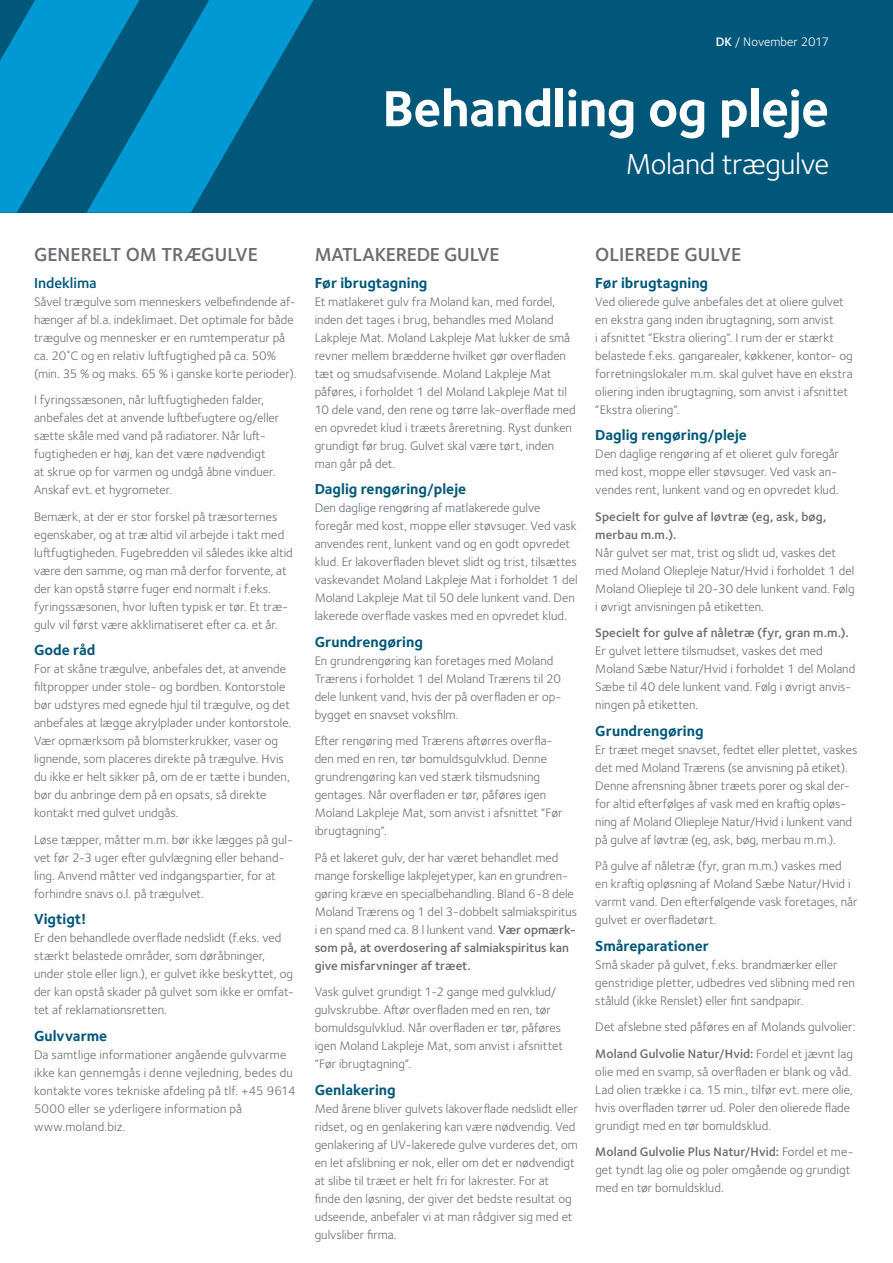
<style>
.page{position:relative;width:893px;height:1263px;background:#fff}
.page>*{position:absolute;margin:0;border:0;box-sizing:border-box;transform-origin:0 0}
.t1{font:700 52.5px "Foundry Sterling";letter-spacing:-.015em;color:#fff}
.t2{font:30px "Foundry Sterling";letter-spacing:-.015em;color:#fff}
.t3{font:600 19.5px "Foundry Sterling";color:#6a6d71}
.t4{font:700 15px "Foundry Sterling";color:#005779}
.t5{font:600 15px "Foundry Sterling";color:#005779}
.t6{font:12.75px/18px "Foundry Sterling";color:#6a6d71}
.t7{font:600 12.75px/18px "Foundry Sterling";letter-spacing:.005em;color:#6a6d71}
.t8{font:12.75px "Foundry Sterling";letter-spacing:-.005em;color:#fff}
.s1{font-weight:600}
</style>
<div class="page">
<div style="left:0;top:0;width:893px;height:213px;background:#005779"></div>
<svg style="left:139px;top:0;width:174px;height:213px;fill:#0099d4"></svg>
<svg style="left:0;top:0;width:139px;height:213px"></svg>
<p class="t8" style="left:716px;top:34px;width:115px"><span class="s1">DK</span> / November 2017</p>
<h1 class="t1" style="left:382px;top:77px;width:448px">Behandling og pleje</h1>
<h2 class="t2" style="left:625px;top:147px;width:205px">Moland trægulve</h2>
<h3 class="t3" style="left:34px;top:243px;width:225px">GENERELT OM TRÆGULVE</h3>
<p class="t5" style="left:34px;top:274px;width:64px">Indeklima</p>
<p class="t6" style="left:34px;top:292px;width:264px">Såvel trægulve som menneskers velbefindende af&shy;hænger af bl.a. indeklimaet. Det optimale for både trægulve og mennesker er en rumtemperatur på ca. 20˚C og en relativ luftfugtighed på ca. 50% (min. 35 % og maks. 65 % i ganske korte perioder).</p>
<p class="t6" style="left:34px;top:391px;width:247px">I fyringssæsonen, når luftfugtigheden falder, anbefales det at anvende luftbefugtere og/eller sætte skåle med vand på radiatorer. Når luft&shy;fugtigheden er høj, kan det være nødvendigt at skrue op for varmen og undgå åbne vinduer.<br>Anskaf evt. et hygrometer.</p>
<p class="t6" style="left:34px;top:507px;width:260px">Bemærk, at der er stor forskel på træsorternes egenskaber, og at træ altid vil arbejde i takt med luftfugtigheden. Fugebredden vil således ikke altid være den samme, og man må derfor forvente, at der kan opstå større fuger end normalt i f.eks. fyringssæsonen, hvor luften typisk er tør. Et træ&shy;gulv vil først være akklimatiseret efter ca. et år.</p>
<p class="t4" style="left:34px;top:641px;width:63px">Gode råd</p>
<p class="t6" style="left:34px;top:660px;width:259px">For at skåne trægulve, anbefales det, at anvende filtpropper under stole- og bordben. Kontorstole bør udstyres med egnede hjul til trægulve, og det anbefales at lægge akrylplader under kontorstole.<br>Vær opmærksom på blomsterkrukker, vaser og lignende, som placeres direkte på trægulve. Hvis du ikke er helt sikker på, om de er tætte i bunden, bør du anbringe dem på en opsats, så direkte kontakt med gulvet undgås.</p>
<p class="t6" style="left:34px;top:830px;width:261px">Løse tæpper, måtter m.m. bør ikke lægges på gul&shy;vet før 2-3 uger efter gulvlægning eller behand&shy;ling. Anvend måtter ved indgangspartier, for at forhindre snavs o.l. på trægulvet.</p>
<p class="t4" style="left:34px;top:910px;width:54px">Vigtigt!</p>
<p class="t6" style="left:34px;top:929px;width:262px">Er den behandlede overflade nedslidt (f.eks. ved stærkt belastede områder, som døråbninger, under stole eller lign.), er gulvet ikke beskyttet, og der kan opstå skader på gulvet som ikke er omfat&shy;tet af reklamationsretten.</p>
<p class="t4" style="left:34px;top:1027px;width:75px">Gulvvarme</p>
<p class="t6" style="left:34px;top:1045px;width:263px">Da samtlige informationer angående gulvvarme ikke kan gennemgås i denne vejledning, bedes du kontakte vores tekniske afdeling på tlf. +45 9614<br>5000 eller se yderligere information på www.moland.biz.</p>
<h3 class="t3" style="left:315px;top:243px;width:186px">MATLAKEREDE GULVE</h3>
<p class="t4" style="left:315px;top:274px;width:114px">Før ibrugtagning</p>
<p class="t6" style="left:315px;top:292px;width:263px">Et matlakeret gulv fra Moland kan, med fordel, inden det tages i brug, behandles med Moland Lakpleje Mat. Moland Lakpleje Mat lukker de små revner mellem brædderne hvilket gør overfladen tæt og smudsafvisende. Moland Lakpleje Mat påføres, i forholdet 1 del Moland Lakpleje Mat til 10 dele vand, den rene og tørre lak-overflade med en opvredet klud i træets åreretning. Ryst dunken grundigt før brug. Gulvet skal være tørt, inden man går på det.</p>
<p class="t4" style="left:315px;top:480px;width:153px">Daglig rengøring/pleje</p>
<p class="t6" style="left:315px;top:499px;width:264px">Den daglige rengøring af matlakerede gulve foregår med kost, moppe eller støvsuger. Ved vask anvendes rent, lunkent vand og en godt opvredet klud. Er lakoverfladen blevet slidt og trist, tilsættes vaskevandet Moland Lakpleje Mat i forholdet 1 del Moland Lakpleje Mat til 50 dele lunkent vand. Den lakerede overflade vaskes med en opvredet klud.</p>
<p class="t4" style="left:315px;top:633px;width:110px">Grundrengøring</p>
<p class="t6" style="left:315px;top:651px;width:249px">En grundrengøring kan foretages med Moland Trærens i forholdet 1 del Moland Trærens til 20 dele lunkent vand, hvis der på overfladen er op&shy;bygget en snavset voksfilm.</p>
<p class="t6" style="left:315px;top:732px;width:250px">Efter rengøring med Trærens aftørres overfla&shy;den med en ren, tør bomuldsgulvklud. Denne grundrengøring kan ved stærk tilsmudsning gentages. Når overfladen er tør, påføres igen Moland Lakpleje Mat, som anvist i afsnittet “Før ibrugtagning”.</p>
<p class="t6" style="left:315px;top:848px;width:264px">På et lakeret gulv, der har været behandlet med mange forskellige lakplejetyper, kan en grundren&shy;gøring kræve en specialbehandling. Bland 6-8 dele Moland Trærens og 1 del 3-dobbelt salmiakspiritus i en spand med ca. 8 l lunkent vand. <span class="s1">Vær opmærk&shy;som på, at overdosering af salmiakspiritus kan give misfarvninger af træet.</span></p>
<p class="t6" style="left:315px;top:983px;width:250px">Vask gulvet grundigt 1-2 gange med gulvklud/ gulvskrubbe. Aftør overfladen med en ren, tør bomuldsgulvklud. Når overfladen er tør, påføres igen Moland Lakpleje Mat, som anvist i afsnittet “Før ibrugtagning”.</p>
<p class="t4" style="left:315px;top:1081px;width:83px">Genlakering</p>
<p class="t6" style="left:315px;top:1099px;width:265px">Med årene bliver gulvets lakoverflade nedslidt eller ridset, og en genlakering kan være nødvendig. Ved genlakering af UV-lakerede gulve vurderes det, om en let afslibning er nok, eller om det er nødvendigt at slibe til træet er helt fri for lakrester. For at finde den løsning, der giver det bedste resultat og udseende, anbefaler vi at man rådgiver sig med et gulvsliber firma.</p>
<h3 class="t3" style="left:595px;top:243px;width:147px">OLIEREDE GULVE</h3>
<p class="t4" style="left:595px;top:274px;width:114px">Før ibrugtagning</p>
<p class="t6" style="left:595px;top:292px;width:259px">Ved olierede gulve anbefales det at oliere gulvet en ekstra gang inden ibrugtagning, som anvist<br>i afsnittet ”Ekstra oliering”. I rum der er stærkt belastede f.eks. gangarealer, køkkener, kontor- og forretningslokaler m.m. skal gulvet have en ekstra oliering inden ibrugtagning, som anvist i afsnittet “Ekstra oliering”.</p>
<p class="t4" style="left:595px;top:426px;width:153px">Daglig rengøring/pleje</p>
<p class="t6" style="left:595px;top:445px;width:245px">Den daglige rengøring af et olieret gulv foregår med kost, moppe eller støvsuger. Ved vask an&shy;vendes rent, lunkent vand og en opvredet klud.</p>
<p class="t7" style="left:595px;top:508px;width:233px">Specielt for gulve af løvtræ (eg, ask, bøg, merbau m.m.).</p>
<p class="t6" style="left:595px;top:543px;width:261px">Når gulvet ser mat, trist og slidt ud, vaskes det med Moland Oliepleje Natur/Hvid i forholdet 1 del Moland Oliepleje til 20-30 dele lunkent vand. Følg i øvrigt anvisningen på etiketten.</p>
<p class="t7" style="left:595px;top:624px;width:255px">Specielt for gulve af nåletræ (fyr, gran m.m.).</p>
<p class="t6" style="left:595px;top:642px;width:262px">Er gulvet lettere tilsmudset, vaskes det med Moland Sæbe Natur/Hvid i forholdet 1 del Moland Sæbe til 40 dele lunkent vand. Følg i øvrigt anvis&shy;ningen på etiketten.</p>
<p class="t4" style="left:595px;top:722px;width:110px">Grundrengøring</p>
<p class="t6" style="left:595px;top:740px;width:264px">Er træet meget snavset, fedtet eller plettet, vaskes det med Moland Trærens (se anvisning på etiket).<br>Denne afrensning åbner træets porer og skal der&shy;for altid efterfølges af vask med en kraftig opløs&shy;ning af Moland Oliepleje Natur/Hvid i lunkent vand på gulve af løvtræ (eg, ask, bøg, merbau m.m.).</p>
<p class="t6" style="left:595px;top:857px;width:264px">På gulve af nåletræ (fyr, gran m.m.) vaskes med en kraftig opløsning af Moland Sæbe Natur/Hvid i varmt vand. Den efterfølgende vask foretages, når gulvet er overfladetørt.</p>
<p class="t4" style="left:595px;top:937px;width:115px">Småreparationer</p>
<p class="t6" style="left:595px;top:955px;width:261px">Små skader på gulvet, f.eks. brandmærker eller genstridige pletter, udbedres ved slibning med ren ståluld (ikke Renslet) eller fint sandpapir.</p>
<p class="t6" style="left:595px;top:1014px;width:262px;line-height:26.5px">Det afslebne sted påføres en af Molands gulvolier:<br><span class="s1">Moland Gulvolie Natur/Hvid:</span> Fordel et jævnt lag</p>
<p class="t6" style="left:595px;top:1062px;width:259px">olie med en svamp, så overfladen er blank og våd.<br>Lad olien trække i ca. 15 min., tilfør evt. mere olie, hvis overfladen tørrer ud. Poler den olierede flade grundigt med en tør bomuldsklud.</p>
<p class="t6" style="left:595px;top:1143px;width:260px"><span class="s1">Moland Gulvolie Plus Natur/Hvid:</span> Fordel et me&shy;get tyndt lag olie og poler omgående og grundigt med en tør bomuldsklud.</p>
</div>
